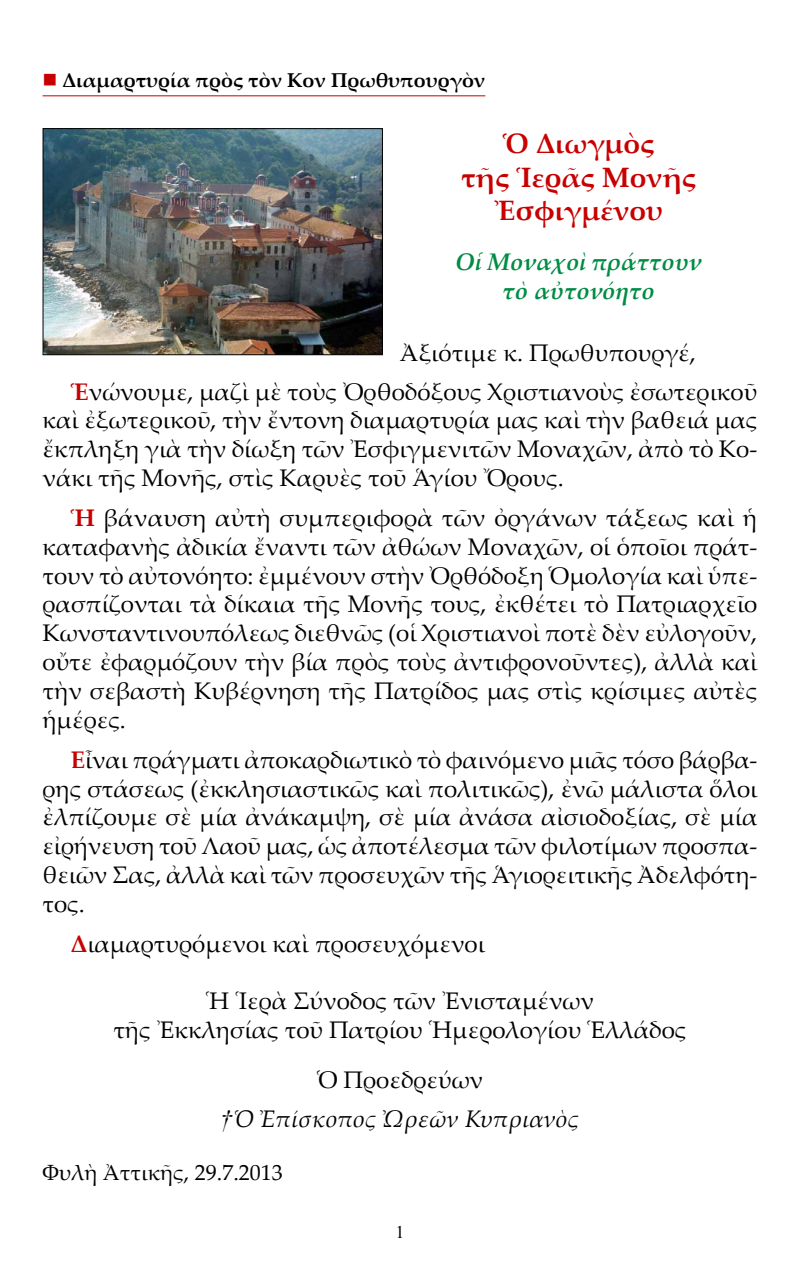
<style>
.page{position:relative;width:800px;height:1270px;background:#fff}
.page>*{position:absolute;margin:0;border:0;box-sizing:border-box;transform-origin:0 0}
.t1{font:700 28px/33.6px "Palatino Linotype";color:#c80000;text-align:center}
.t2{font:24px/28.8px "Palatino Linotype";color:#000;text-align:justify}
.t3{font:italic 24px/38.8px "Palatino Linotype";color:#000;text-align:center}
.t4{font:italic 700 24px/28.8px "Palatino Linotype";color:#008c44;text-align:center}
.t5{font:22px "Palatino Linotype";color:#000}
.t6{font:700 20px "Palatino Linotype";color:#000}
.t7{font:18px "CTOS New Times Roman Test 1";color:#000}
.s1{color:#c80000}
.s2{font-weight:700;color:#c80000}
.s3{font-style:normal}
.s4{font-family:"Times New Roman"}
</style>
<div class="page">
<img style="left:44px;top:130px;width:337px;height:223px">
<div style="left:42px;top:128px;width:341px;height:227px;border:1px solid #000"></div>
<hr style="left:42px;top:95px;width:443px;height:1px;background:#c80000">
<p class="t6" style="left:42px;top:66px;width:444px"><span class="s1">■</span> Διαμαρτυρία πρὸς τὸν Κον Πρωθυπουργὸν</p>
<p class="t1" style="left:461px;top:126px;width:236px">Ὁ Διωγμὸς<br>τῆς Ἱερᾶς Μονῆς<br>Ἐσφιγμένου</p>
<p class="t4" style="left:455px;top:247px;width:249px">Οἱ Μοναχοὶ πράττουν τὸ αὐτονόητο</p>
<p class="t2" style="left:71px;top:332px;width:687px;line-height:38.8px;text-indent:329px">Ἀξιότιμε κ. Πρωθυπουργέ,<br><span class="s2">Ἑ</span>νώνουμε, μαζὶ μὲ τοὺς Ὀρθοδόξους Χριστιανοὺς ἐσωτερικοῦ</p>
<p class="t2" style="left:42px;top:405px;width:716px">καὶ ἐξωτερικοῦ, τὴν ἔντονη διαμαρτυρία μας καὶ τὴν βαθειά μας ἔκπληξη γιὰ τὴν δίωξη τῶν Ἐσφιγμενιτῶν Μοναχῶν, ἀπὸ τὸ Κο&shy;νάκι τῆς Μονῆς, στὶς Καρυὲς τοῦ Ἁγίου Ὄρους.</p>
<p class="t2" style="left:42px;top:503px;width:716px;text-indent:28px"><span class="s2">Ἡ</span> βάναυση αὐτὴ συμπεριφορὰ τῶν ὀργάνων τάξεως καὶ ἡ καταφανὴς ἀδικία ἔναντι τῶν ἀθώων Μοναχῶν, οἱ ὁποῖοι πράτ&shy;τουν τὸ αὐτονόητο: ἐμμένουν στὴν Ὀρθόδοξη Ὁμολογία καὶ ὑπε&shy;ρασπίζονται τὰ δίκαια τῆς Μονῆς τους, ἐκθέτει τὸ Πατριαρχεῖο Κωνσταντινουπόλεως διεθνῶς (οἱ Χριστιανοὶ ποτὲ δὲν εὐλογοῦν, οὔτε ἐφαρμόζουν τὴν βία πρὸς τοὺς ἀντιφρονοῦντες), ἀλλὰ καὶ τὴν σεβαστὴ Κυβέρνηση τῆς Πατρίδος μας στὶς κρίσιμες αὐτὲς ἡμέρες.</p>
<p class="t2" style="left:42px;top:744px;width:716px;text-indent:28px"><span class="s2">Ε</span>ἶναι πράγματι ἀποκαρδιωτικὸ τὸ φαινόμενο μιᾶς τόσο βάρβα&shy;ρης στάσεως (ἐκκλησιαστικῶς καὶ πολιτικῶς), ἐνῶ μάλιστα ὅλοι ἐλπίζουμε σὲ μία ἀνάκαμψη, σὲ μία ἀνάσα αἰσιοδοξίας, σὲ μία εἰρήνευση τοῦ Λαοῦ μας, ὡς ἀποτέλεσμα τῶν φιλοτίμων προσπα&shy;θειῶν Σας, ἀλλὰ καὶ τῶν προσευχῶν τῆς Ἁγιορειτικῆς Ἀδελφότη&shy;τος.</p>
<p class="t2" style="left:71px;top:928px;width:415px"><span class="s2">Δ</span>ιαμαρτυρόμενοι καὶ προσευχόμενοι</p>
<p class="t2" style="left:113px;top:986px;width:574px;text-align:center">Ἡ Ἱερὰ Σύνοδος τῶν Ἐνισταμένων<br>τῆς Ἐκκλησίας τοῦ Πατρίου Ἡμερολογίου Ἑλλάδος</p>
<p class="t3" style="left:220px;top:1059px;width:361px"><span class="s3">Ὁ Προεδρεύων<br></span><span class="s4">†</span>Ὁ Ἐπίσκοπος Ὠρεῶν Κυπριανὸς</p>
<p class="t5" style="left:42px;top:1157px;width:242px">Φυλὴ Ἀττικῆς, 29.7.2013</p>
<p class="t7" style="left:395px;top:1222px;width:10px">1</p>
</div>
